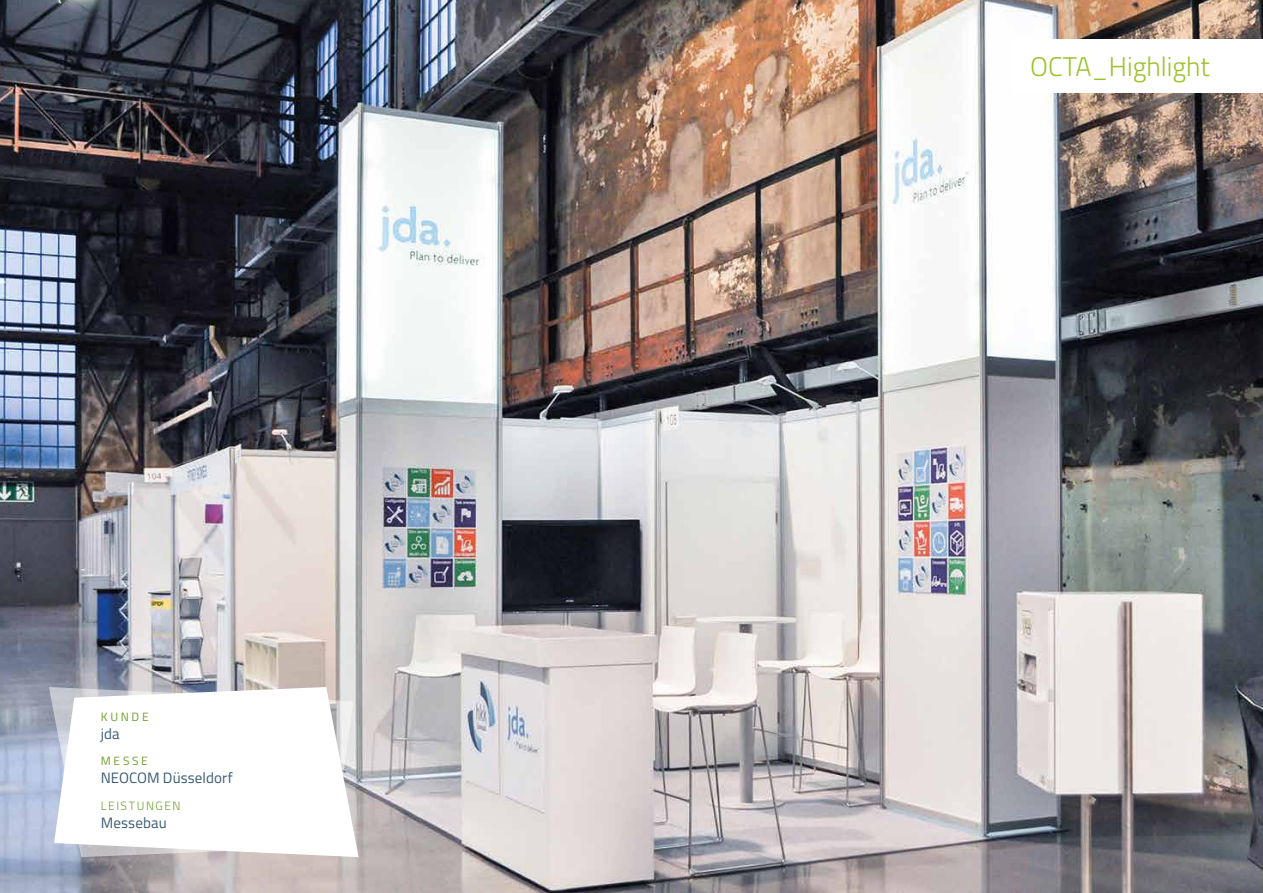
<style>
.page{position:relative;width:1263px;height:893px;background:#fff}
.page>*{position:absolute;margin:0;border:0;box-sizing:border-box;transform-origin:0 0}
.t1{font:300 27px "Titillium";color:#9dc22c}
.t2{font:15px "Titillium";letter-spacing:.005em;color:#395b73}
.t3{font:12px "Titillium";letter-spacing:.22em;color:#719e2d}
.t4{font:300 12px "Titillium";letter-spacing:.125em;color:#719e2d}
</style>
<div class="page">
<img style="left:0;top:0;width:1263px;height:893px">
<svg style="left:54px;top:687px;width:305px;height:170px"></svg>
<div style="left:1012px;top:39px;width:251px;height:54px;background:#fff"></div>
<p class="t3" style="left:101px;top:708px;width:49px">KUNDE</p>
<p class="t2" style="left:101px;top:722px;width:20px">jda</p>
<p class="t3" style="left:101px;top:752px;width:49px">MESSE</p>
<p class="t2" style="left:101px;top:767px;width:133px">NEOCOM Düsseldorf</p>
<p class="t4" style="left:101px;top:797px;width:81px">LEISTUNGEN</p>
<p class="t2" style="left:101px;top:812px;width:67px">Messebau</p>
<h1 class="t1" style="left:1030px;top:47px;width:181px">OCTA_Highlight</h1>
</div>
